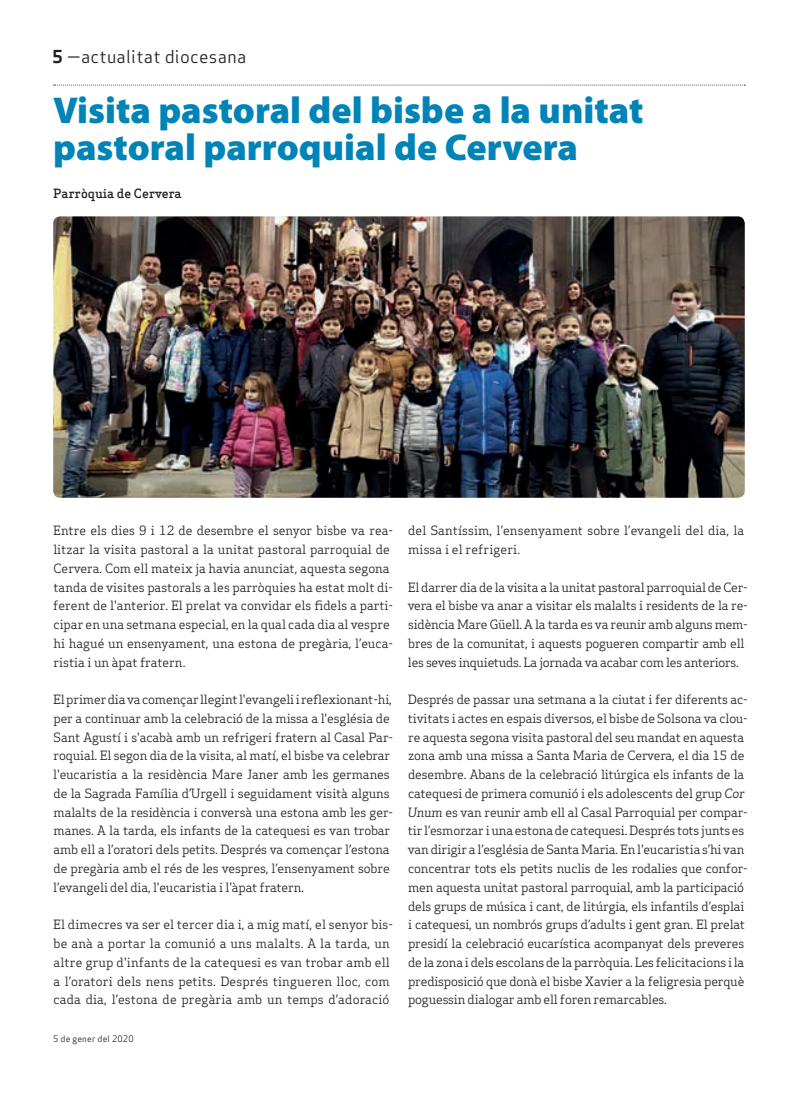
<style>
.page{position:relative;width:798px;height:1099px;background:#fff}
.page>*{position:absolute;margin:0;border:0;box-sizing:border-box;transform-origin:0 0}
.Titulars{font:900 37.5px/37.5px "Myriad Pro";color:#0083b6}
.Capçalera{font:17.5px "Apex Sans Book T";letter-spacing:.02em;color:#231f20}
.Text_General{font:12.5px/18.8px "Apex Serif";letter-spacing:-.015em;color:#231f20}
.Text_General-2{font:12.5px/18.8px "Apex Serif";letter-spacing:.01em;color:#231f20}
.Autors{font:500 12.5px "Apex Serif";color:#231f20}
.Data_Peu{font:8.75px "Apex Sans Book T";letter-spacing:.02em;color:#231f20}
.s1{font-family:"Apex Sans Bold T"}
.s2{font-style:italic}
</style>
<div class="page">
<img style="left:53px;top:216px;width:691px;height:282px">
<svg style="left:54px;top:85px;width:691px;height:1px"></svg>
<p class="Capçalera" style="left:52px;top:46px;width:195px"><span class="s1">5</span> —actualitat diocesana</p>
<p class="Titulars" style="left:53px;top:90px;width:591px">Visita pastoral del bisbe a la unitat pastoral parroquial de Cervera</p>
<p class="Autors" style="left:53px;top:185px;width:130px">Parròquia de Cervera</p>
<p class="Text_General" style="left:53px;top:521px;width:341px">Entre els dies 9 i 12 de desembre el senyor bisbe va rea&shy;litzar la visita pastoral a la unitat pastoral parroquial de Cervera. Com ell mateix ja havia anunciat, aquesta segona tanda de visites pastorals a les parròquies ha estat molt di&shy;ferent de l'anterior. El prelat va convidar els fidels a parti&shy;cipar en una setmana especial, en la qual cada dia al vespre hi hagué un ensenyament, una estona de pregària, l’euca&shy;ristia i un àpat fratern.</p>
<p class="Text_General" style="left:53px;top:690px;width:341px">El primer dia va començar llegint l'evangeli i reflexionant-hi, per a continuar amb la celebració de la missa a l'església de Sant Agustí i s'acabà amb un refrigeri fratern al Casal Par&shy;roquial. El segon dia de la visita, al matí, el bisbe va celebrar l'eucaristia a la residència Mare Janer amb les germanes de la Sagrada Família d’Urgell i seguidament visità alguns malalts de la residència i conversà una estona amb les ger&shy;manes. A la tarda, els infants de la catequesi es van trobar amb ell a l’oratori dels petits. Després va començar l’estona de pregària amb el rés de les vespres, l’ensenyament sobre l’evangeli del dia, l'eucaristia i l'àpat fratern.</p>
<p class="Text_General-2" style="left:53px;top:915px;width:341px">El dimecres va ser el tercer dia i, a mig matí, el senyor bis&shy;be anà a portar la comunió a uns malalts. A la tarda, un altre grup d'infants de la catequesi es van trobar amb ell a l’oratori dels nens petits. Després tingueren lloc, com cada dia, l’estona de pregària amb un temps d’adoració</p>
<p class="Data_Peu" style="left:53px;top:1032px;width:82px">5 de gener del 2020</p>
<p class="Text_General-2" style="left:408px;top:521px;width:337px">del Santíssim, l’ensenyament sobre l’evangeli del dia, la missa i el refrigeri.</p>
<p class="Text_General" style="left:407px;top:577px;width:341px">El darrer dia de la visita a la unitat pastoral parroquial de Cer&shy;vera el bisbe va anar a visitar els malalts i residents de la re&shy;sidència Mare Güell. A la tarda es va reunir amb alguns mem&shy;bres de la comunitat, i aquests pogueren compartir amb ell les seves inquietuds. La jornada va acabar com les anteriors.</p>
<p class="Text_General" style="left:407px;top:690px;width:341px">Després de passar una setmana a la ciutat i fer diferents ac&shy;tivitats i actes en espais diversos, el bisbe de Solsona va clou&shy;re aquesta segona visita pastoral del seu mandat en aquesta zona amb una missa a Santa Maria de Cervera, el dia 15 de desembre. Abans de la celebració litúrgica els infants de la catequesi de primera comunió i els adolescents del grup <span class="s2">Cor Unum</span> es van reunir amb ell al Casal Parroquial per compar&shy;tir l’esmorzar i una estona de catequesi. Després tots junts es van dirigir a l’església de Santa Maria. En l'eucaristia s’hi van concentrar tots els petits nuclis de les rodalies que confor&shy;men aquesta unitat pastoral parroquial, amb la participació dels grups de música i cant, de litúrgia, els infantils d’esplai i catequesi, un nombrós grups d’adults i gent gran. El prelat presidí la celebració eucarística acompanyat dels preveres de la zona i dels escolans de la parròquia. Les felicitacions i la predisposició que donà el bisbe Xavier a la feligresia perquè poguessin dialogar amb ell foren remarcables.</p>
</div>
